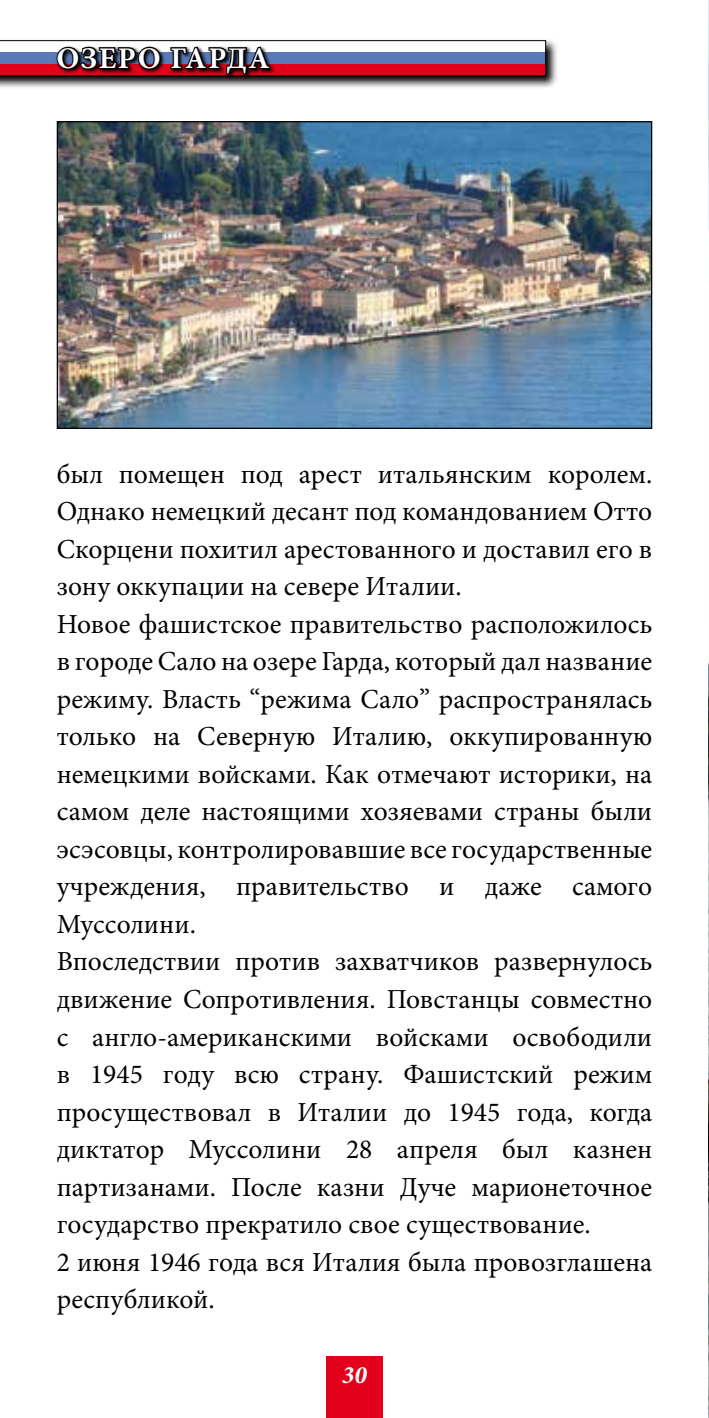
<style>
.page{position:relative;width:709px;height:1418px;background:#fff}
.page>*{position:absolute;margin:0;border:0;box-sizing:border-box;transform-origin:0 0}
.t1{font:700 30px "Minion Pro";letter-spacing:.05em;color:#fff}
.t2{font:27.5px/37.5px "Minion Pro";color:#000}
.t3{font:italic 700 25px "Minion Pro";color:#fff}
</style>
<div class="page">
<img style="left:708px;top:0;width:1px;height:1417px">
<div style="left:326px;top:1356px;width:57px;height:61px;background:#e2001a"></div>
<svg style="left:0;top:40px;width:557px;height:48px;background:#8d8d8d"></svg>
<div style="left:55px;top:45px;width:221px;height:34px;background:linear-gradient(to right,#1e1e1e,#1d1d1d)"></div>
<svg style="left:0;top:40px;width:546px;height:36px"></svg>
<img style="left:59px;top:123px;width:591px;height:304px">
<p class="t1" style="left:57px;top:37px;width:214px">ОЗЕРО ГАРДА</p>
<p class="t2" style="left:57px;top:455px;width:597px">был помещен под арест итальянским королем.<br>Однако немецкий десант под командованием Отто Скорцени похитил арестованного и доставил его в зону оккупации на севере Италии.<br>Новое фашистское правительство расположилось в городе Сало на озере Гарда, который дал название режиму. Власть “режима Сало” распространялась только на Северную Италию, оккупированную немецкими войсками. Как отмечают историки, на самом деле настоящими хозяевами страны были эсэсовцы, контролировавшие все государственные учреждения, правительство и даже самого Муссолини.<br>Впоследствии против захватчиков развернулось движениe Сопротивления. Повстанцы совместно с англо-американскими войсками освободили в 1945 году всю страну. Фашистский режим просуществовал в Италии до 1945 года, когда диктатор Муссолини 28 апреля был казнен партизанами. После казни Дуче марионеточное государство прекратило свое существование.<br>2 июня 1946 года вся Италия была провозглашена республикой.</p>
<p class="t3" style="left:342px;top:1357px;width:26px">30</p>
</div>
